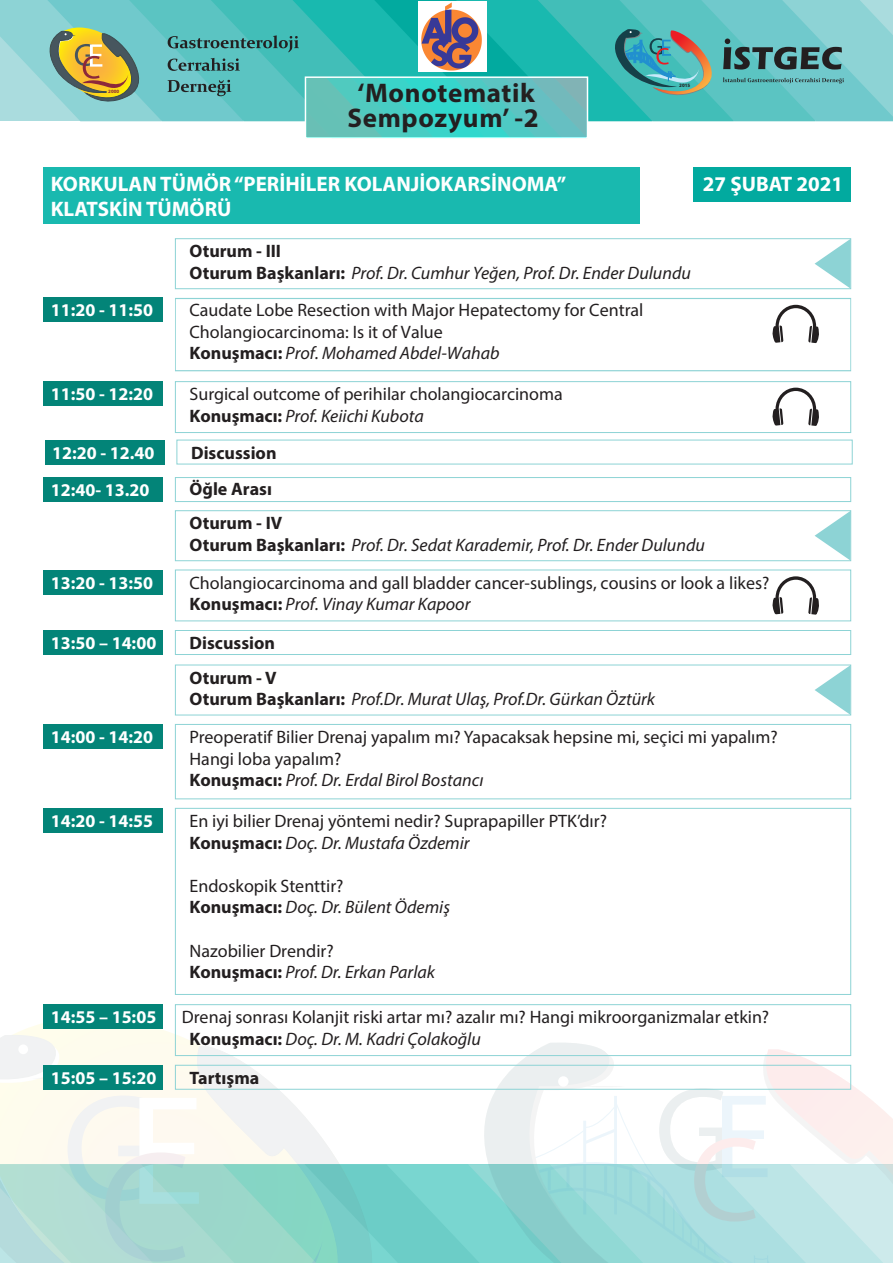
<style>
.page{position:relative;width:893px;height:1263px;background:#fff}
.page>*{position:absolute;margin:0;border:0;box-sizing:border-box;transform-origin:0 0}
.t1{font:700 27px/25.5px "Myriad Pro";letter-spacing:.025em;color:#231f20;text-align:center}
.t2{font:700 21px/25.2px "Myriad Pro";color:#fff}
.t3{font:18px/21.6px "Myriad Pro";color:#231f20}
.t4{font:italic 18px/21.6px "Myriad Pro";color:#231f20}
.t5{font:700 18px "Myriad Pro";color:#fff}
.t6{font:700 18px "Myriad Pro";color:#231f20}
.t7{font:700 4.95px "Myriad Pro";color:#231f20}
.t8{font:700 4.95px "Myriad Pro";color:#8c283a}
.s1{font-weight:700;font-style:normal}
.s2{font-weight:700}
.s3{font-style:italic}
.s4{font-style:normal}
</style>
<div class="page">
<svg style="left:802px;top:1049px;width:51px;height:37px"></svg>
<svg style="left:447px;top:1043px;width:355px;height:43px"></svg>
<div style="left:558px;top:1076px;width:10px;height:11px;background:#fff;border-radius:50%"></div>
<svg style="left:22px;top:969px;width:153px;height:62px"></svg>
<svg style="left:0;top:1031px;width:201px;height:55px"></svg>
<svg style="left:121px;top:1046px;width:326px;height:40px"></svg>
<div style="left:18px;top:1044px;width:10px;height:10px;background:#fff;border-radius:50%"></div>
<svg style="left:0;top:1086px;width:893px;height:177px"></svg>
<div style="left:43px;top:570px;width:120px;height:24px;background:#038478"></div>
<div style="left:175px;top:570px;width:676px;height:51px;border:1px solid #8dd3d5"></div>
<div style="left:43px;top:724px;width:120px;height:24px;background:#038478"></div>
<div style="left:175px;top:724px;width:676px;height:75px;border:1px solid #8dd3d5"></div>
<div style="left:43px;top:808px;width:120px;height:24px;background:#038478"></div>
<div style="left:175px;top:808px;width:676px;height:187px;border:1px solid #8dd3d5"></div>
<div style="left:43px;top:1005px;width:120px;height:24px;background:#038478"></div>
<div style="left:175px;top:1004px;width:676px;height:52px;border:1px solid #8dd3d5"></div>
<div style="left:43px;top:630px;width:120px;height:24px;background:#038478"></div>
<div style="left:175px;top:630px;width:676px;height:25px;border:1px solid #8dd3d5"></div>
<div style="left:43px;top:1065px;width:120px;height:24px;background:#038478"></div>
<div style="left:175px;top:1065px;width:676px;height:25px;border:1px solid #8dd3d5"></div>
<div style="left:175px;top:510px;width:676px;height:51px;border:1px solid #8dd3d5"></div>
<div style="left:175px;top:665px;width:676px;height:50px;border:1px solid #8dd3d5"></div>
<div style="left:43px;top:298px;width:120px;height:24px;background:#038478"></div>
<div style="left:175px;top:298px;width:676px;height:73px;border:1px solid #8dd3d5"></div>
<div style="left:43px;top:382px;width:120px;height:24px;background:#038478"></div>
<div style="left:175px;top:381px;width:676px;height:52px;border:1px solid #8dd3d5"></div>
<div style="left:43px;top:477px;width:120px;height:24px;background:#038478"></div>
<div style="left:175px;top:477px;width:676px;height:25px;border:1px solid #8dd3d5"></div>
<div style="left:175px;top:238px;width:676px;height:51px;border:1px solid #8dd3d5"></div>
<svg style="left:815px;top:239px;width:36px;height:50px"></svg>
<svg style="left:815px;top:511px;width:36px;height:50px"></svg>
<svg style="left:815px;top:665px;width:36px;height:51px"></svg>
<svg style="left:772px;top:305px;width:47px;height:38px"></svg>
<svg style="left:772px;top:388px;width:47px;height:38px"></svg>
<svg style="left:772px;top:576px;width:47px;height:39px"></svg>
<div style="left:693px;top:167px;width:158px;height:34px;background:#02aa9f"></div>
<div style="left:43px;top:167px;width:596px;height:56px;background:#19b9af"></div>
<svg style="left:0;top:0;width:893px;height:138px"></svg>
<div style="left:45px;top:440px;width:120px;height:24px;background:#038478"></div>
<div style="left:177px;top:440px;width:676px;height:24px;border:1px solid #8dd3d5"></div>
<img style="left:418px;top:1px;width:68px;height:71px">
<p class="t8" style="left:108px;top:88px;width:12px">2000</p>
<h1 class="t1" style="left:347px;top:79px;width:193px">‘Monotematik<br>Sempozyum’ -2</h1>
<p class="t7" style="left:679px;top:82px;width:13px">2015</p>
<p class="t2" style="left:51px;top:171px;width:517px">KORKULAN TÜMÖR “PERİHİLER KOLANJİOKARSİNOMA”<br>KLATSKİN TÜMÖRÜ</p>
<p class="t2" style="left:703px;top:171px;width:142px">27 ŞUBAT 2021</p>
<p class="t4" style="left:190px;top:240px;width:503px"><span class="s1">Oturum - III<br>Oturum Başkanları:</span> Prof. Dr. Cumhur Yeğen, Prof. Dr. Ender Dulundu</p>
<p class="t5" style="left:51px;top:299px;width:104px">11:20 - 11:50</p>
<p class="t3" style="left:189px;top:299px;width:456px">Caudate Lobe Resection with Major Hepatectomy for Central<br>Cholangiocarcinoma: Is it of Value<br><span class="s2">Konuşmacı:</span> <span class="s3">Prof. Mohamed Abdel-Wahab</span></p>
<p class="t3" style="left:190px;top:383px;width:375px">Surgical outcome of perihilar cholangiocarcinoma<br><span class="s2">Konuşmacı:</span> <span class="s3">Prof. Keiichi Kubota</span></p>
<p class="t5" style="left:51px;top:382px;width:104px">11:50 - 12:20</p>
<p class="t5" style="left:52px;top:441px;width:104px">12:20 - 12.40</p>
<p class="t6" style="left:191px;top:441px;width:87px">Discussion</p>
<p class="t5" style="left:51px;top:478px;width:100px">12:40- 13.20</p>
<p class="t6" style="left:190px;top:477px;width:84px">Öğle Arası</p>
<p class="t4" style="left:190px;top:512px;width:517px"><span class="s1">Oturum - IV<br>Oturum Başkanları:</span> Prof. Dr. Sedat Karademir, Prof. Dr. Ender Dulundu</p>
<p class="t5" style="left:51px;top:571px;width:104px">13:20 - 13:50</p>
<p class="t3" style="left:189px;top:571px;width:582px">Cholangiocarcinoma and gall bladder cancer-sublings, cousins or look a likes?<br><span class="s2">Konuşmacı:</span> <span class="s3">Prof. Vinay Kumar Kapoor</span></p>
<p class="t5" style="left:51px;top:631px;width:107px">13:50 – 14:00</p>
<p class="t6" style="left:190px;top:631px;width:87px">Discussion</p>
<p class="t4" style="left:190px;top:666px;width:467px"><span class="s1">Oturum - V<br>Oturum Başkanları:</span> Prof.Dr. Murat Ulaş, Prof.Dr. Gürkan Öztürk</p>
<p class="t5" style="left:51px;top:725px;width:104px">14:00 - 14:20</p>
<p class="t3" style="left:190px;top:726px;width:590px">Preoperatif Bilier Drenaj yapalım mı? Yapacaksak hepsine mi, seçici mi yapalım?<br>Hangi loba yapalım?<br><span class="s2">Konuşmacı:</span> <span class="s3">Prof. Dr. Erdal Birol Bostancı</span></p>
<p class="t5" style="left:51px;top:809px;width:104px">14:20 - 14:55</p>
<p class="t3" style="left:190px;top:810px;width:419px">En iyi bilier Drenaj yöntemi nedir? Suprapapiller PTK’dır?<br><span class="s2">Konuşmacı:</span> <span class="s3">Doç. Dr. Mustafa Özdemir</span></p>
<p class="t3" style="left:190px;top:875px;width:262px">Endoskopik Stenttir?<br><span class="s2">Konuşmacı:</span> <span class="s3">Doç. Dr. Bülent Ödemiş</span></p>
<p class="t4" style="left:190px;top:939px;width:247px"><span class="s4">Nazobilier Drendir?<br></span><span class="s1">Konuşmacı:</span> Prof. Dr. Erkan Parlak</p>
<p class="t5" style="left:51px;top:1005px;width:107px">14:55 – 15:05</p>
<p class="t3" style="left:190px;top:1006px;width:581px;text-indent:-8px">Drenaj sonrası Kolanjit riski artar mı? azalır mı? Hangi mikroorganizmalar etkin?<br><span class="s2">Konuşmacı:</span> <span class="s3">Doç. Dr. M. Kadri Çolakoğlu</span></p>
<p class="t5" style="left:51px;top:1066px;width:107px">15:05 – 15:20</p>
<p class="t6" style="left:190px;top:1066px;width:71px">Tartışma</p>
</div>
